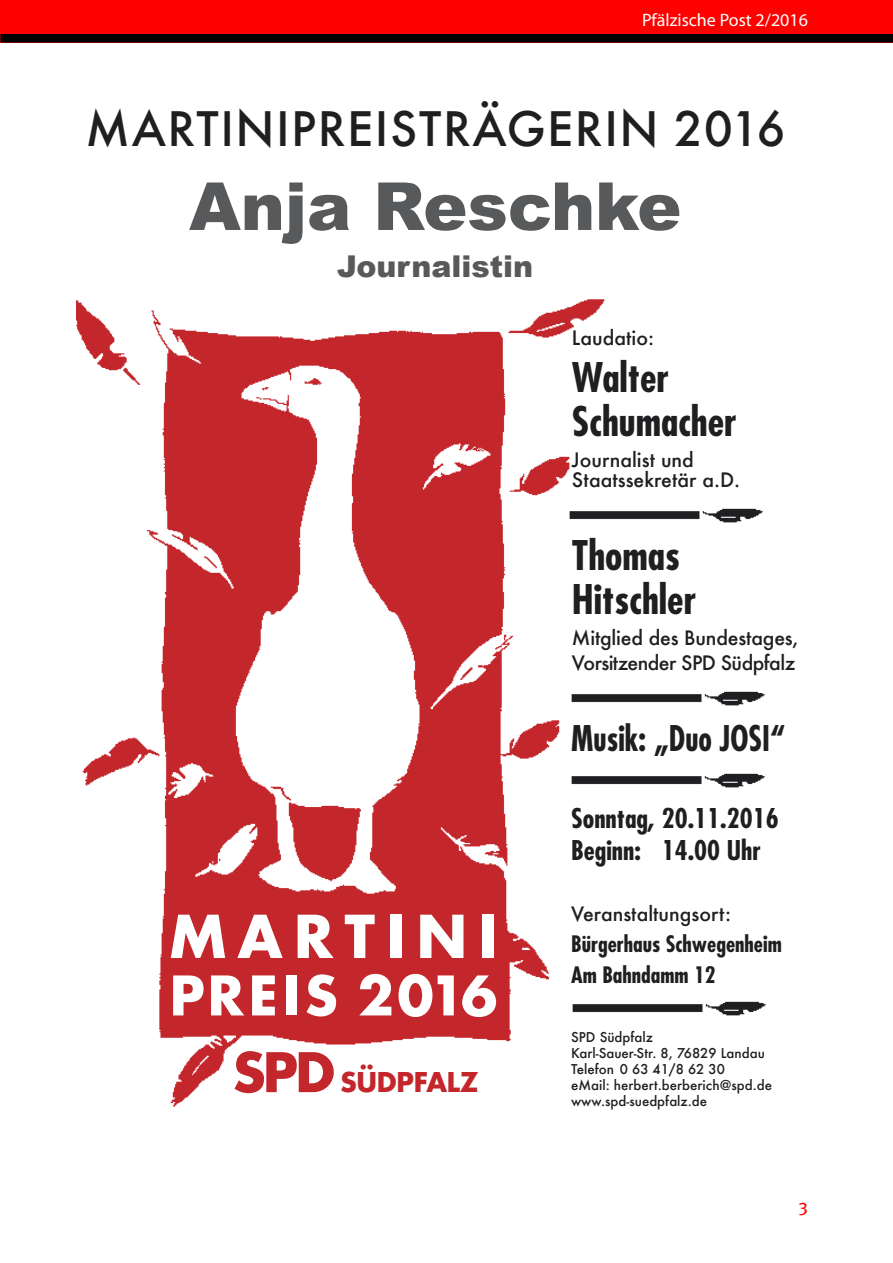
<style>
.page{position:relative;width:893px;height:1263px;background:#fff}
.page>*{position:absolute;margin:0;border:0;box-sizing:border-box;transform-origin:0 0}
.t1{font:900 66.3px "Arial";color:#58595b}
.t2{font:700 57.45px "Futura";letter-spacing:.2em;color:#fff}
.t3{font:700 53.1px "Futura";letter-spacing:.065em;color:#fff}
.t4{font:500 46.35px "Futura";letter-spacing:.03em;color:#1f1e21}
.t5{font:700 condensed 39.75px/44.2px "Futura";color:#1f1e21}
.t6{font:700 condensed 34.5px "Futura";color:#1f1e21;scale:.9 1}
.t7{font:900 30px "Arial";color:#58595b}
.t8{font:700 condensed 26.55px/31.8px "Futura";color:#1f1e21}
.t9{font:700 26.55px "Futura";letter-spacing:-.01em;color:#c3262b}
.t10{font:700 condensed 22.05px/30.9px "Futura";color:#1f1e21}
.t11{font:500 19.5px/24.3px "Futura";color:#1f1e21}
.t12{font:18px "Myriad";color:#fff}
.t13{font:18px "Meta Pro";color:#f00}
.t14{font:500 13.2px/15.9px "Futura";color:#1f1e21}
.s1{font-size:53.1px}
</style>
<div class="page">
<div style="left:0;top:0;width:893px;height:43px;background:#f00"></div>
<div style="left:0;top:34px;width:893px;height:9px;background:#000"></div>
<img style="left:76px;top:299px;width:529px;height:808px">
<img style="left:565px;top:502px;width:198px;height:26px">
<div style="left:172px;top:900px;width:330px;height:128px;background:#c3262b"></div>
<img style="left:566px;top:684px;width:199px;height:26px">
<img style="left:566px;top:766px;width:199px;height:26px">
<img style="left:567px;top:995px;width:199px;height:26px">
<h3 class="t12" style="left:642px;top:11px;width:167px">Pfälzische Post 2/2016</h3>
<h3 class="t4" style="left:86px;top:97px;width:701px">MARTINIPREISTRÄGERIN 2016</h3>
<h1 class="t1" style="left:189px;top:158px;width:494px">Anja Reschke</h1>
<h3 class="t7" style="left:337px;top:244px;width:198px">Journalistin</h3>
<h3 class="t11" style="left:572px;top:325px;width:84px">Laudatio:</h3>
<h3 class="t5" style="left:572px;top:354px;width:166px">Walter<br>Schumacher</h3>
<h3 class="t11" style="left:572px;top:449px;width:170px;line-height:20.2px">Journalist und<br>Staatssekretär a.D.</h3>
<h3 class="t5" style="left:572px;top:533px;width:126px">Thomas<br>Hitschler</h3>
<h3 class="t11" style="left:572px;top:626px;width:228px">Mitglied des Bundestages,<br>Vorsitzender SPD Südpfalz</h3>
<h3 class="t6" style="left:571px;top:716px;width:240px">Musik: „Duo JOSI“</h3>
<h2 class="t2" style="left:170px;top:896px;width:329px">MARTINI</h2>
<h3 class="t3" style="left:170px;top:958px;width:329px">PREIS 2016</h3>
<h3 class="t9" style="left:233px;top:1064px;width:247px"><span class="s1">SPD</span> SÜDPFALZ</h3>
<h3 class="t8" style="left:571px;top:802px;width:209px">Sonntag, 20.11.2016<br>Beginn: 14.00 Uhr</h3>
<h3 class="t11" style="left:571px;top:901px;width:161px">Veranstaltungsort:</h3>
<h3 class="t10" style="left:571px;top:928px;width:212px">Bürgerhaus Schwegenheim<br>Am Bahndamm 12</h3>
<p class="t14" style="left:571px;top:1029px;width:203px">SPD Südpfalz<br>Karl-Sauer-Str. 8, 76829 Landau<br>Telefon 0 63 41/8 62 30<br>eMail: herbert.berberich@spd.de www.spd-suedpfalz.de</p>
<h3 class="t13" style="left:798px;top:1194px;width:11px">3</h3>
</div>
